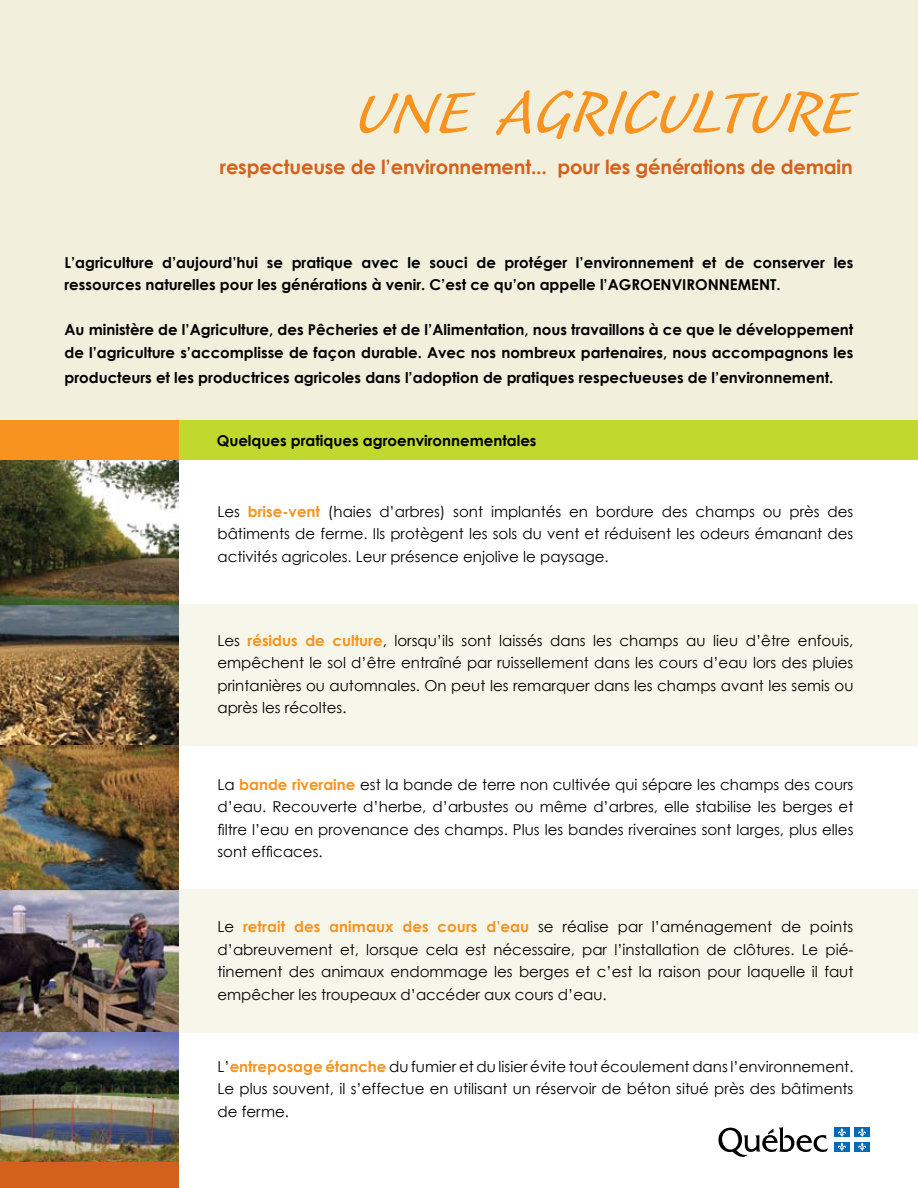
<style>
.page{position:relative;width:918px;height:1188px;background:#fff}
.page>*{position:absolute;margin:0;border:0;box-sizing:border-box;transform-origin:0 0}
.t1{font:81px "Caliban";color:#f7931e}
.t2{font:700 19.5px "Century Gothic";letter-spacing:-.01em;color:#d3611c}
.t3{font:15px/22.5px "Century Gothic";color:#000;text-align:justify}
.t4{font:700 15px/22.5px "Century Gothic";color:#000}
.s1{font-weight:700;color:#f7931e}
</style>
<div class="page">
<div style="left:0;top:604px;width:918px;height:142px;background:#f7f6ea"></div>
<div style="left:0;top:889px;width:918px;height:144px;background:#f7f6ea"></div>
<img style="left:0;top:460px;width:178px;height:702px">
<svg style="left:718px;top:1127px;width:110px;height:30px"></svg>
<div style="left:834px;top:1128px;width:16px;height:9px;background:#006cb7"></div>
<div style="left:854px;top:1128px;width:16px;height:9px;background:#006cb7"></div>
<div style="left:834px;top:1142px;width:16px;height:9px;background:#006cb7"></div>
<svg style="left:838px;top:1128px;width:8px;height:23px"></svg>
<div style="left:854px;top:1142px;width:16px;height:9px;background:#006cb7"></div>
<svg style="left:858px;top:1128px;width:8px;height:23px"></svg>
<div style="left:177px;top:418px;width:741px;height:42px;background:#c1d82f"></div>
<div style="left:0;top:418px;width:178px;height:42px;background:#f7931e"></div>
<div style="left:0;top:1162px;width:178px;height:26px;background:#d3611c"></div>
<div style="left:0;top:0;width:918px;height:420px;background:#f2f0dd"></div>
<h1 class="t1" style="left:356px;top:71px;width:498px">UNE AGRICULTURE</h1>
<h2 class="t2" style="left:220px;top:155px;width:634px">respectueuse de l’environnement... pour les générations de demain</h2>
<p class="t4" style="left:64px;top:251px;width:790px">L’agriculture d’aujourd’hui se pratique avec le souci de protéger l’environnement et de conserver les ressources naturelles pour les générations à venir. C’est ce qu’on appelle l’AGROENVIRONNEMENT.</p>
<p class="t4" style="left:64px;top:318px;width:790px">Au ministère de l’Agriculture, des Pêcheries et de l’Alimentation, nous travaillons à ce que le développement de l’agriculture s’accomplisse de façon durable. Avec nos nombreux partenaires, nous accompagnons les</p>
<p class="t4" style="left:64px;top:366px;width:770px">producteurs et les productrices agricoles dans l’adoption de pratiques respectueuses de l’environnement.</p>
<p class="t4" style="left:217px;top:429px;width:321px">Quelques pratiques agroenvironnementales</p>
<p class="t3" style="left:217px;top:500px;width:637px">Les <span class="s1">brise-vent</span> (haies d’arbres) sont implantés en bordure des champs ou près des bâtiments de ferme. Ils protègent les sols du vent et réduisent les odeurs émanant des activités agricoles. Leur présence enjolive le paysage.</p>
<p class="t3" style="left:217px;top:629px;width:638px">Les <span class="s1">résidus de culture</span>, lorsqu’ils sont laissés dans les champs au lieu d’être enfouis, empêchent le sol d’être entraîné par ruissellement dans les cours d’eau lors des pluies printanières ou automnales. On peut les remarquer dans les champs avant les semis ou après les récoltes.</p>
<p class="t3" style="left:217px;top:773px;width:638px">La <span class="s1">bande riveraine</span> est la bande de terre non cultivée qui sépare les champs des cours d’eau. Recouverte d’herbe, d’arbustes ou même d’arbres, elle stabilise les berges et filtre l’eau en provenance des champs. Plus les bandes riveraines sont larges, plus elles sont efficaces.</p>
<p class="t3" style="left:217px;top:915px;width:638px">Le <span class="s1">retrait des animaux des cours d’eau</span> se réalise par l’aménagement de points d’abreuvement et, lorsque cela est nécessaire, par l’installation de clôtures. Le pié&shy;tinement des animaux endommage les berges et c’est la raison pour laquelle il faut empêcher les troupeaux d’accéder aux cours d’eau.</p>
<p class="t3" style="left:217px;top:1055px;width:638px">L’<span class="s1">entreposage étanche</span> du fumier et du lisier évite tout écoulement dans l’environnement.<br>Le plus souvent, il s’effectue en utilisant un réservoir de béton situé près des bâtiments de ferme.</p>
</div>
